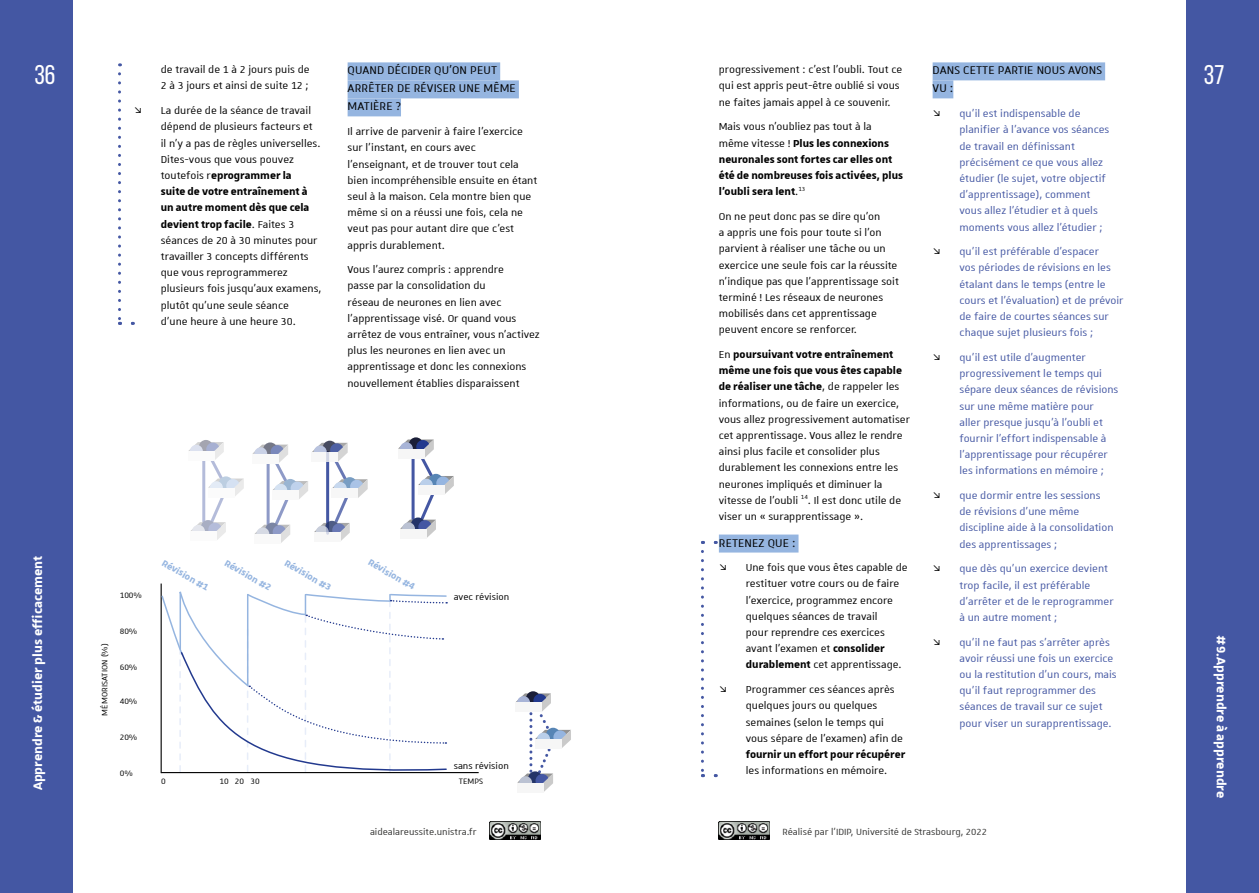
<style>
.page{position:relative;width:1259px;height:893px;background:#fff}
.page>*{position:absolute;margin:0;border:0;box-sizing:border-box;transform-origin:0 0}
.t1{font:27px "Bebas Neue";color:#fff}
.t2{font:700 16.5px "Unistra A";color:#fff}
.t3{font:15px/18px "Unistra A";letter-spacing:.01em;color:#000}
.t4{font:13.5px/16.2px "Unistra A";color:#000}
.t5{font:13.5px/16.2px "Unistra A";color:#4457a3}
.t6{font:700 13.5px/16.2px "Unistra A";color:#000}
.t7{font:12px "Unistra A";color:#333332}
.t8{font:700 12px "Unistra A";color:#95b5e0}
.t9{font:12px "Unistra A";color:#000}
.t10{font:10.5px "Unistra A";letter-spacing:.01em;color:#000}
.s1{font-weight:700}
.s2{font-weight:400}
</style>
<div class="page">
<div style="left:0;top:0;width:72px;height:893px;background:#4457a3"></div>
<div style="left:1186px;top:0;width:73px;height:893px;background:#4457a3"></div>
<img style="left:718px;top:821px;width:52px;height:18px">
<img style="left:489px;top:821px;width:52px;height:18px">
<div style="left:347px;top:62px;width:153px;height:18px;background:#95b5e0"></div>
<div style="left:347px;top:80px;width:172px;height:18px;background:#95b5e0"></div>
<div style="left:347px;top:98px;width:54px;height:18px;background:#95b5e0"></div>
<hr style="left:161px;top:583px;width:1px;height:190px;background:#000">
<hr style="left:161px;top:772px;width:318px;height:1px;background:#000">
<svg style="left:161px;top:592px;width:287px;height:182px"></svg>
<svg style="left:188px;top:440px;width:56px;height:100px"></svg>
<div style="left:188px;top:451px;width:26px;height:10px;background:#f6f6f6"></div>
<svg style="left:516px;top:691px;width:55px;height:101px"></svg>
<div style="left:515px;top:702px;width:26px;height:10px;background:#f6f6f6"></div>
<svg style="left:252px;top:441px;width:116px;height:102px"></svg>
<div style="left:312px;top:452px;width:26px;height:10px;background:#f6f6f6"></div>
<svg style="left:398px;top:437px;width:56px;height:101px"></svg>
<div style="left:398px;top:449px;width:26px;height:9px;background:#f6f6f6"></div>
<div style="left:719px;top:535px;width:79px;height:18px;background:#95b5e0"></div>
<div style="left:932px;top:62px;width:173px;height:18px;background:#95b5e0"></div>
<div style="left:932px;top:80px;width:21px;height:18px;background:#95b5e0"></div>
<svg style="left:118px;top:74px;width:17px;height:251px"></svg>
<svg style="left:701px;top:551px;width:25px;height:226px"></svg>
<h1 class="t1" style="left:34px;top:60px;width:22px">36</h1>
<p class="t2" style="left:28px;top:790px;width:236px;rotate:-90deg">Apprendre &amp; étudier plus efficacement</p>
<p class="t10" style="left:99px;top:716px;width:74px;rotate:-90deg">MÉMORISATION (%)</p>
<p class="t10" style="left:120px;top:590px;width:24px">100%</p>
<p class="t10" style="left:120px;top:626px;width:19px">80%</p>
<p class="t10" style="left:120px;top:662px;width:19px">60%</p>
<p class="t10" style="left:120px;top:696px;width:19px">40%</p>
<p class="t10" style="left:120px;top:732px;width:19px">20%</p>
<p class="t10" style="left:120px;top:768px;width:15px">0%</p>
<p class="t4" style="left:161px;top:61px;width:150px">de travail de 1 à 2 jours puis de<br>2 à 3 jours et ainsi de suite 12 ;</p>
<p class="t4" style="left:161px;top:102px;width:162px">La durée de la séance de travail dépend de plusieurs facteurs et il n’y a pas de règles universelles.<br>Dites-vous que vous pouvez toutefois r<span class="s1">eprogrammer la<br>suite de votre entraînement à un autre moment dès que cela devient trop facile</span>. Faites 3 séances de 20 à 30 minutes pour travailler 3 concepts différents que vous reprogrammerez plusieurs fois jusqu’aux examens, plutôt qu’une seule séance<br>d’une heure à une heure 30.</p>
<p class="t3" style="left:347px;top:61px;width:170px">QUAND DÉCIDER QU’ON PEUT<br>ARRÊTER DE RÉVISER UNE MÊME<br>MATIÈRE ?</p>
<p class="t4" style="left:347px;top:123px;width:191px">Il arrive de parvenir à faire l’exercice sur l’instant, en cours avec l’enseignant, et de trouver tout cela bien incompréhensible ensuite en étant seul à la maison. Cela montre bien que même si on a réussi une fois, cela ne veut pas pour autant dire que c’est appris durablement.</p>
<p class="t4" style="left:347px;top:261px;width:194px">Vous l’aurez compris : apprendre<br>passe par la consolidation du<br>réseau de neurones en lien avec l’apprentissage visé. Or quand vous arrêtez de vous entraîner, vous n’activez plus les neurones en lien avec un apprentissage et donc les connexions nouvellement établies disparaissent</p>
<p class="t8" style="left:166px;top:556px;width:54px;rotate:30deg">Révision #1</p>
<p class="t8" style="left:229px;top:556px;width:54px;rotate:30deg">Révision #2</p>
<p class="t8" style="left:289px;top:556px;width:54px;rotate:30deg">Révision #3</p>
<p class="t8" style="left:372px;top:555px;width:54px;rotate:30deg">Révision #4</p>
<p class="t9" style="left:454px;top:590px;width:57px">avec révision</p>
<p class="t10" style="left:161px;top:776px;width:6px">0</p>
<p class="t10" style="left:219px;top:776px;width:42px">10 20 30</p>
<p class="t9" style="left:454px;top:760px;width:57px">sans révision</p>
<p class="t10" style="left:459px;top:776px;width:26px">TEMPS</p>
<p class="t4" style="left:719px;top:61px;width:185px">progressivement : c’est l’oubli. Tout ce qui est appris peut-être oublié si vous ne faites jamais appel à ce souvenir.</p>
<p class="t6" style="left:719px;top:118px;width:186px"><span class="s2">Mais vous n’oubliez pas tout à la même vitesse !</span> Plus les connexions neuronales sont fortes car elles ont été de nombreuses fois activées, plus l’oubli sera lent<span class="s2">.</span> <sup>13</sup></p>
<p class="t4" style="left:719px;top:208px;width:182px">On ne peut donc pas se dire qu’on<br>a appris une fois pour toute si l’on parvient à réaliser une tâche ou un exercice une seule fois car la réussite n’indique pas que l’apprentissage soit terminé ! Les réseaux de neurones mobilisés dans cet apprentissage peuvent encore se renforcer.</p>
<p class="t4" style="left:719px;top:346px;width:193px">En <span class="s1">poursuivant votre entraînement même une fois que vous êtes capable de réaliser une tâche</span>, de rappeler les informations, ou de faire un exercice, vous allez progressivement automatiser cet apprentissage. Vous allez le rendre ainsi plus facile et consolider plus durablement les connexions entre les neurones impliqués et diminuer la vitesse de l’oubli <sup>14</sup>. Il est donc utile de viser un « surapprentissage ».</p>
<p class="t3" style="left:719px;top:533px;width:78px">RETENEZ QUE :</p>
<p class="t4" style="left:746px;top:559px;width:163px">Une fois que vous êtes capable de restituer votre cours ou de faire l’exercice, programmez encore quelques séances de travail<br>pour reprendre ces exercices avant l’examen et <span class="s1">consolider durablement</span> cet apprentissage.</p>
<p class="t4" style="left:746px;top:681px;width:159px">Programmer ces séances après quelques jours ou quelques semaines (selon le temps qui vous sépare de l’examen) afin de</p>
<p class="t6" style="left:746px;top:746px;width:161px">fournir un effort pour récupérer</p>
<p class="t4" style="left:746px;top:762px;width:143px">les informations en mémoire.</p>
<p class="t3" style="left:932px;top:61px;width:171px">DANS CETTE PARTIE NOUS AVONS<br>VU:</p>
<p class="t5" style="left:959px;top:105px;width:151px">qu’il est indispensable de planifier à l’avance vos séances de travail en définissant précisément ce que vous allez étudier (le sujet, votre objectif d’apprentissage), comment vous allez l’étudier et à quels moments vous allez l’étudier ;</p>
<p class="t5" style="left:959px;top:243px;width:166px">qu’il est préférable d’espacer<br>vos périodes de révisions en les étalant dans le temps (entre le cours et l’évaluation) et de prévoir de faire de courtes séances sur chaque sujet plusieurs fois ;</p>
<p class="t5" style="left:959px;top:349px;width:160px">qu’il est utile d’augmenter progressivement le temps qui sépare deux séances de révisions sur une même matière pour aller presque jusqu’à l’oubli et fournir l’effort indispensable à l’apprentissage pour récupérer les informations en mémoire ;</p>
<p class="t5" style="left:959px;top:487px;width:155px">que dormir entre les sessions de révisions d’une même discipline aide à la consolidation des apprentissages ;</p>
<p class="t5" style="left:959px;top:560px;width:156px">que dès qu’un exercice devient trop facile, il est préférable d’arrêter et de le reprogrammer à un autre moment ;</p>
<p class="t5" style="left:959px;top:634px;width:159px">qu’il ne faut pas s’arrêter après avoir réussi une fois un exercice ou la restitution d’un cours, mais qu’il faut reprogrammer des séances de travail sur ce sujet pour viser un surapprentissage.</p>
<p class="t7" style="left:370px;top:825px;width:108px">aidealareussite.unistra.fr</p>
<p class="t7" style="left:782px;top:826px;width:206px">Réalisé par l’IDIP, Université de Strasbourg, 2022</p>
<h1 class="t1" style="left:1203px;top:60px;width:22px">37</h1>
<p class="t2" style="left:1230px;top:635px;width:164px;rotate:90deg">#9.Apprendre à apprendre</p>
</div>
